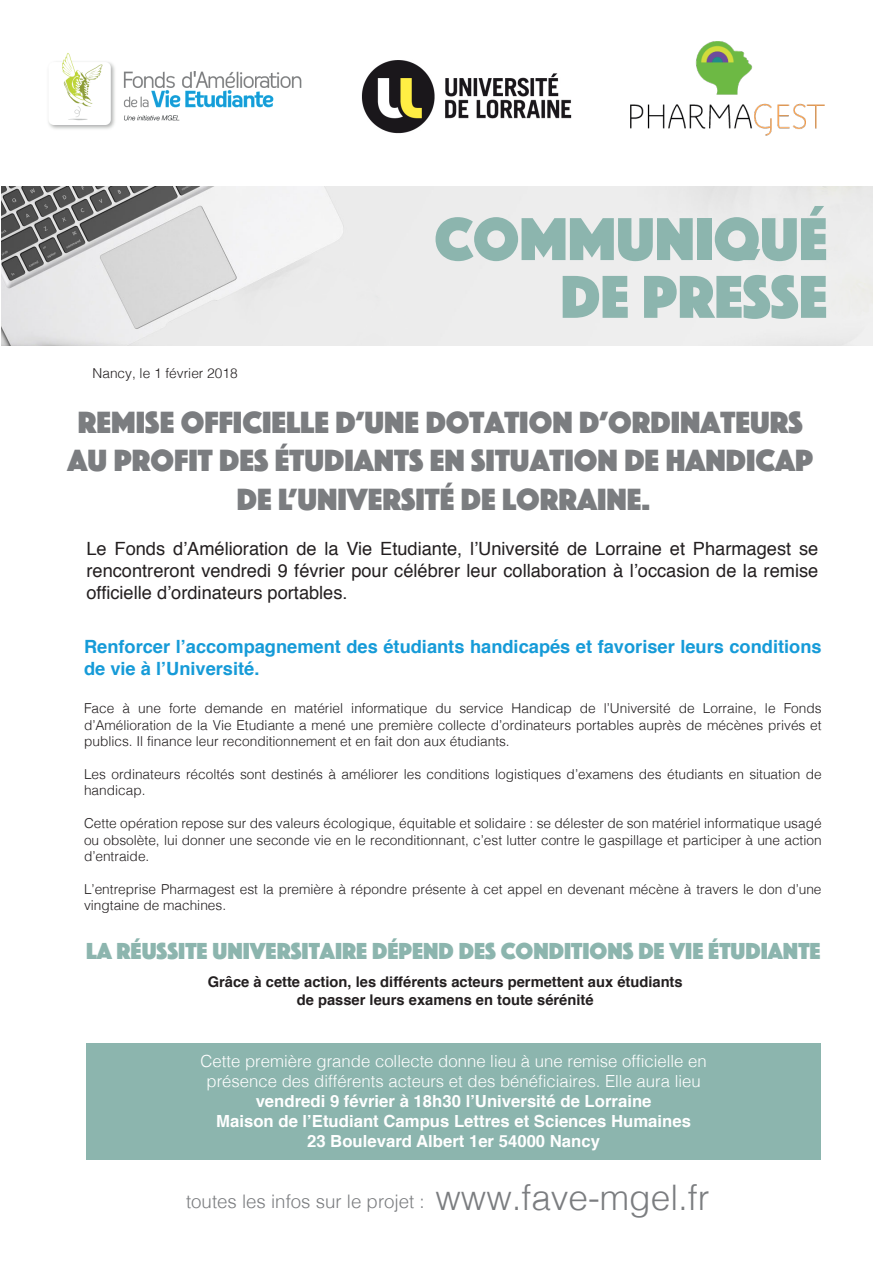
<style>
.page{position:relative;width:893px;height:1263px;background:#fff}
.page>*{position:absolute;margin:0;border:0;box-sizing:border-box;transform-origin:0 0}
.t1{font:62.85px/57.8px "Phosphate Solid";color:#8cb5ae;text-align:right}
.t2{font:31.95px/38.2px "Phosphate Solid";color:#7b7d80;text-align:center}
.t3{font:24.15px "Phosphate Solid";color:#8cb5ae}
.t4{font:300 18.6px "Helvetica";color:#7b7d80}
.t5{font:18.3px/21.9px "Helvetica";color:#231f20;text-align:justify}
.t6{font:700 18.3px/21.9px "Helvetica";color:#169bd8}
.t7{font:700 16.65px/20.1px "Helvetica";color:#fff;text-align:center}
.t8{font:700 14.7px/17.7px "Helvetica";color:#231f20;text-align:center}
.t9{font:300 13.65px/16.4px "Helvetica";color:#231f20;text-align:justify}
.s1{font-weight:300}
.s2{font-size:35.25px}
</style>
<div class="page">
<img style="left:1px;top:187px;width:872px;height:159px">
<img style="left:630px;top:41px;width:194px;height:95px">
<img style="left:361px;top:60px;width:211px;height:74px">
<img style="left:48px;top:53px;width:254px;height:76px">
<div style="left:86px;top:1043px;width:734px;height:116px;background:#8cb5ae"></div>
<p class="t9" style="left:93px;top:364px;width:147px">Nancy, le 1 février 2018</p>
<p class="t1" style="left:434px;top:207px;width:395px">COMMUNIQUÉ<br>DE PRESSE</p>
<p class="t2" style="left:68px;top:402px;width:747px">REMISE OFFICIELLE D’UNE DOTATION D’ORDINATEURS<br>AU PROFIT DES ÉTUDIANTS EN SITUATION DE HANDICAP<br>DE L’UNIVERSITÉ DE LORRAINE.</p>
<p class="t5" style="left:86px;top:538px;width:733px">Le Fonds d’Amélioration de la Vie Etudiante, l’Université de Lorraine et Pharmagest se rencontreront vendredi 9 février pour célébrer leur collaboration à l’occasion de la remise officielle d’ordinateurs portables.</p>
<p class="t6" style="left:84px;top:636px;width:739px">Renforcer l’accompagnement des étudiants handicapés et favoriser leurs conditions de vie à l’Université.</p>
<p class="t9" style="left:84px;top:699px;width:739px">Face à une forte demande en matériel informatique du service Handicap de l’Université de Lorraine, le Fonds d’Amélioration de la Vie Etudiante a mené une première collecte d’ordinateurs portables auprès de mécènes privés et publics. Il finance leur reconditionnement et en fait don aux étudiants.</p>
<p class="t9" style="left:84px;top:765px;width:739px">Les ordinateurs récoltés sont destinés à améliorer les conditions logistiques d’examens des étudiants en situation de handicap.</p>
<p class="t9" style="left:84px;top:814px;width:739px">Cette opération repose sur des valeurs écologique, équitable et solidaire : se délester de son matériel informatique usagé ou obsolète, lui donner une seconde vie en le reconditionnant, c’est lutter contre le gaspillage et participer à une action d’entraide.</p>
<p class="t9" style="left:84px;top:880px;width:739px">L’entreprise Pharmagest est la première à répondre présente à cet appel en devenant mécène à travers le don d’une vingtaine de machines.</p>
<p class="t3" style="left:86px;top:934px;width:736px">LA RÉUSSITE UNIVERSITAIRE DÉPEND DES CONDITIONS DE VIE ÉTUDIANTE</p>
<p class="t8" style="left:208px;top:973px;width:476px">Grâce à cette action, les différents acteurs permettent aux étudiants de passer leurs examens en toute sérénité</p>
<p class="t7" style="left:200px;top:1051px;width:508px"><span class="s1">Cette première grande collecte donne lieu à une remise officielle en présence des différents acteurs et des bénéficiaires. Elle aura lieu </span>vendredi 9 février à 18h30 l’Université de Lorraine<br>Maison de l’Etudiant Campus Lettres et Sciences Humaines<br>23 Boulevard Albert 1er 54000 Nancy</p>
<p class="t4" style="left:186px;top:1185px;width:525px">toutes les infos sur le projet : <span class="s2">www.fave-mgel.fr</span></p>
</div>
